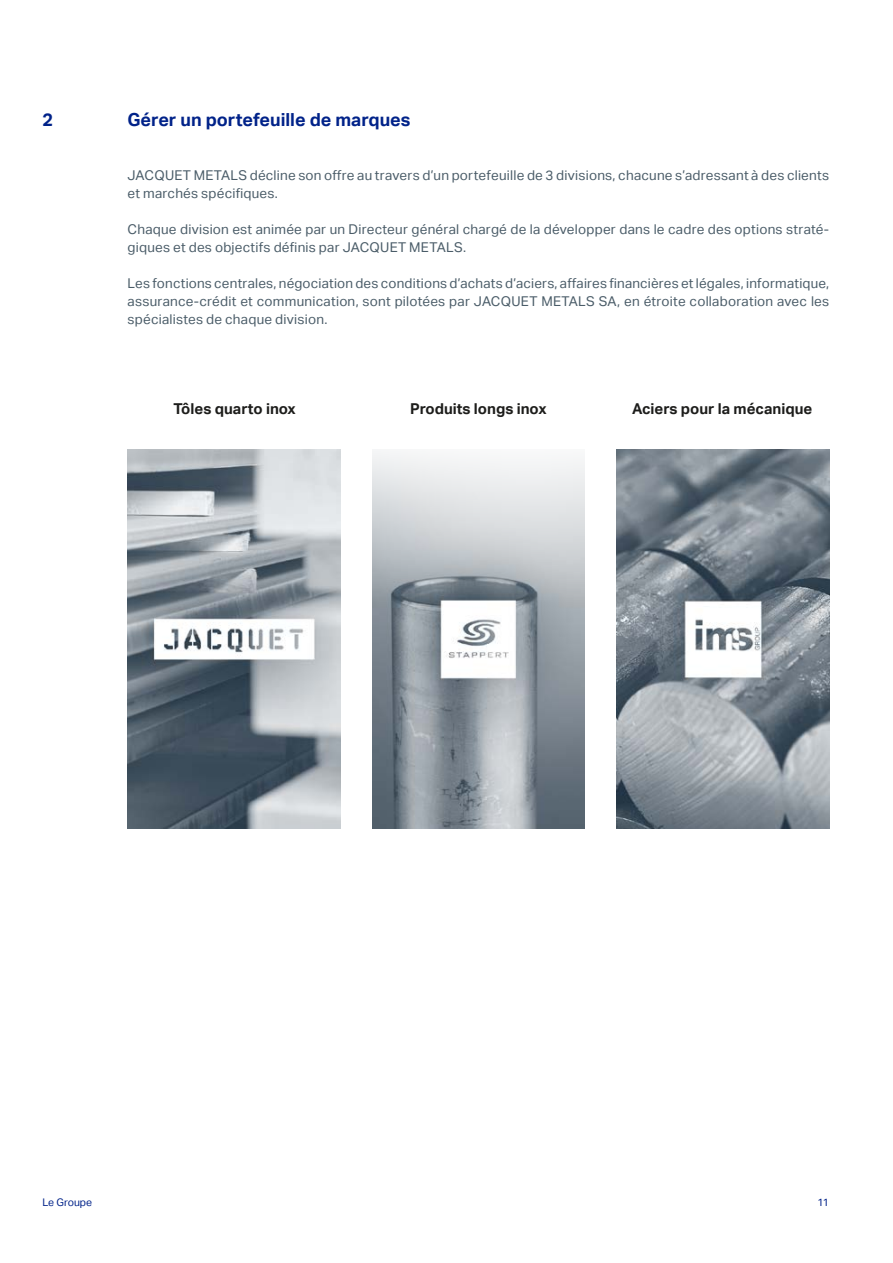
<style>
.page{position:relative;width:893px;height:1263px;background:#fff}
.page>*{position:absolute;margin:0;border:0;box-sizing:border-box;transform-origin:0 0}
.t1{font:700 18px "Aktiv Grotesk";color:#002289}
.t2{font:700 15px "Aktiv Grotesk";color:#1d1d1b}
.t3{font:13.5px/18px "Aktiv Grotesk";letter-spacing:.015em;color:#4a5c68}
.t4{font:10.5px "Aktiv Grotesk";color:#002289}
</style>
<div class="page">
<img style="left:128px;top:450px;width:212px;height:378px">
<img style="left:616px;top:450px;width:213px;height:378px">
<img style="left:372px;top:451px;width:213px;height:377px">
<h1 class="t1" style="left:43px;top:109px;width:12px">2</h1>
<h1 class="t1" style="left:128px;top:109px;width:284px">Gérer un portefeuille de marques</h1>
<p class="t3" style="left:128px;top:166px;width:703px">JACQUET METALS décline son offre au travers d’un portefeuille de 3 divisions, chacune s’adressant à des clients et marchés spécifiques.</p>
<p class="t3" style="left:128px;top:220px;width:703px">Chaque division est animée par un Directeur général chargé de la développer dans le cadre des options straté&shy;giques et des objectifs définis par JACQUET METALS.</p>
<p class="t3" style="left:128px;top:274px;width:703px;text-align:justify">Les fonctions centrales, négociation des conditions d’achats d’aciers, affaires financières et légales, informatique, assurance-crédit et communication, sont pilotées par JACQUET METALS SA, en étroite collaboration avec les spécialistes de chaque division.</p>
<p class="t2" style="left:173px;top:400px;width:124px">Tôles quarto inox</p>
<p class="t2" style="left:410px;top:400px;width:138px">Produits longs inox</p>
<p class="t2" style="left:632px;top:400px;width:182px">Aciers pour la mécanique</p>
<p class="t4" style="left:43px;top:1196px;width:51px">Le Groupe</p>
<p class="t4" style="left:817px;top:1196px;width:13px">11</p>
</div>
